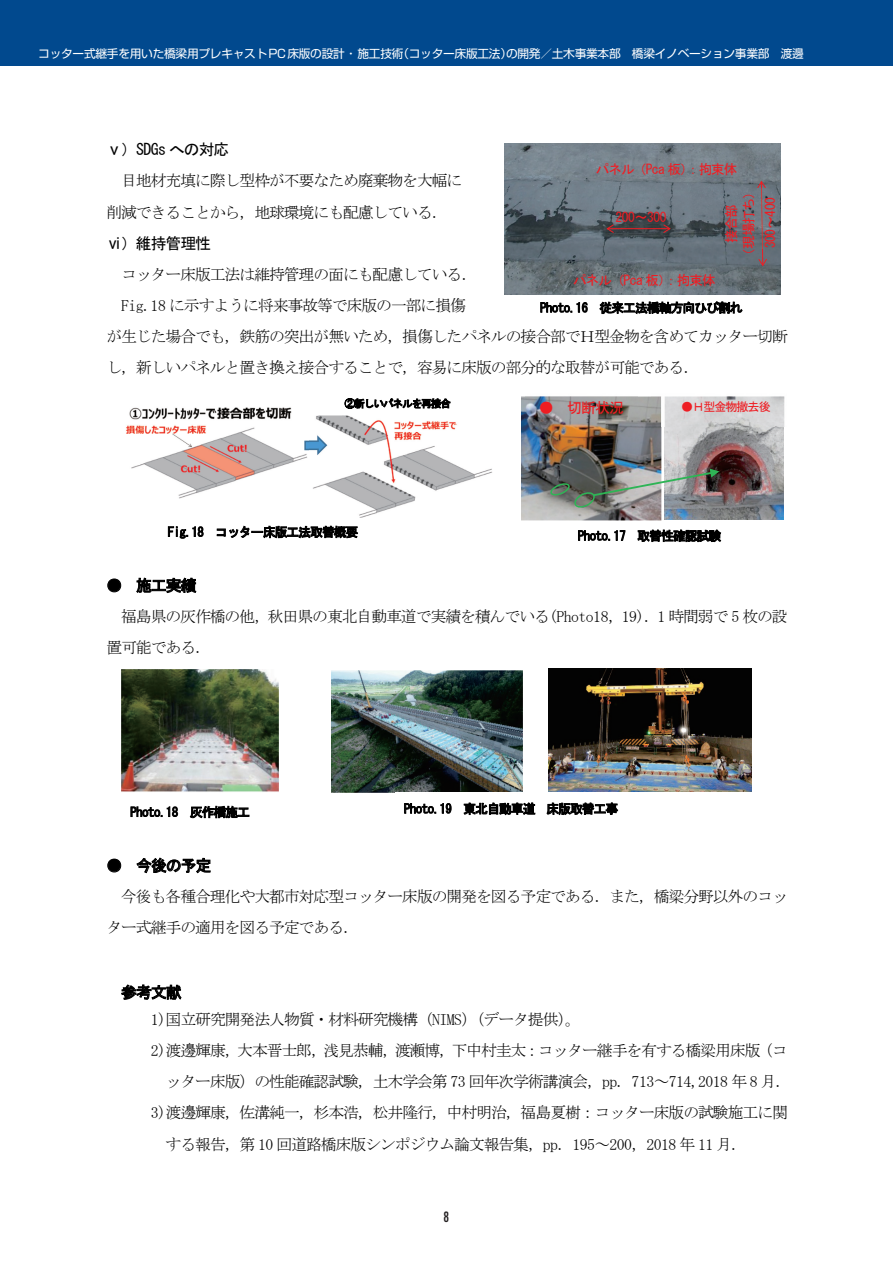
<style>
.page{position:relative;width:893px;height:1263px;background:#fff}
.page>*{position:absolute;margin:0;border:0;box-sizing:border-box;transform-origin:0 0}
.t1{font:15.9px/31.2px "MS Mincho";letter-spacing:-.07em;color:#000}
.t2{font:15.9px "MS Gothic";letter-spacing:-.055em;color:#000}
.t3{font:15px "MS Gothic";color:#ee1d23}
.t4{font:condensed 13.8px "Futura Std";color:#231f20}
.t5{font:13.5px/17.7px "MS Gothic";letter-spacing:-.065em;color:#ee1d23;text-align:center}
.t6{font:12.75px "MS Gothic";letter-spacing:-.07em;color:#000}
.t7{font:12.75px "MS Gothic";letter-spacing:-.035em;color:#000}
.t8{font:12px "MS Gothic";letter-spacing:-.09em;color:#ee1d23}
.t9{font:11.7px "Shin Go Pro";letter-spacing:-.02em;color:#fff}
.t10{font:10.5px "MS Gothic";letter-spacing:-.085em;color:#000}
</style>
<div class="page">
<div style="left:0;top:0;width:893px;height:66px;background:#01498e"></div>
<img style="left:126px;top:407px;width:181px;height:91px">
<svg style="left:304px;top:434px;width:5px;height:22px"></svg>
<img style="left:309px;top:415px;width:183px;height:103px">
<img style="left:521px;top:520px;width:141px;height:1px">
<img style="left:521px;top:397px;width:140px;height:123px">
<img style="left:665px;top:426px;width:118px;height:94px">
<img style="left:548px;top:469px;width:171px;height:41px">
<img style="left:525px;top:396px;width:112px;height:22px">
<img style="left:651px;top:396px;width:134px;height:30px">
<img style="left:121px;top:669px;width:158px;height:123px">
<img style="left:331px;top:671px;width:191px;height:122px">
<div style="left:395px;top:792px;width:313px;height:32px;background:#fff"></div>
<img style="left:548px;top:669px;width:203px;height:123px">
<img style="left:505px;top:144px;width:275px;height:151px">
<img style="left:585px;top:153px;width:162px;height:23px">
<img style="left:562px;top:264px;width:170px;height:23px">
<img style="left:715px;top:182px;width:42px;height:84px">
<svg style="left:757px;top:180px;width:10px;height:87px"></svg>
<img style="left:755px;top:189px;width:24px;height:59px">
<hr style="left:607px;top:228px;width:63px;height:1px;background:#ee1d23">
<svg style="left:663px;top:224px;width:8px;height:9px"></svg>
<svg style="left:606px;top:224px;width:8px;height:9px"></svg>
<img style="left:616px;top:201px;width:73px;height:23px">
<p class="t9" style="left:38px;top:44px;width:767px">コッター式継手を用いた橋梁用プレキャストPC床版の設計 ・ 施工技術（コッター床版工法）の開発／土木事業本部　橋梁イノベーション事業部　渡邊</p>
<p class="t2" style="left:106px;top:142px;width:125px">ⅴ）SDGs への対応</p>
<p class="t1" style="left:106px;top:165px;width:358px;text-indent:15px">目地材充填に際し型枠が不要なため廃棄物を大幅に削減できることから，地球環境にも配慮している．</p>
<p class="t2" style="left:106px;top:235px;width:106px">ⅵ）維持管理性</p>
<p class="t1" style="left:121px;top:258px;width:358px">コッター床版工法は維持管理の面にも配慮している．</p>
<p class="t1" style="left:121px;top:289px;width:346px">Fig.18 に示すように将来事故等で床版の一部に損傷</p>
<p class="t1" style="left:106px;top:321px;width:683px">が生じた場合でも，鉄筋の突出が無いため，損傷したパネルの接合部でＨ型金物を含めてカッター切断</p>
<p class="t1" style="left:106px;top:352px;width:594px">し，新しいパネルと置き換え接合することで，容易に床版の部分的な取替が可能である．</p>
<p class="t5" style="left:596px;top:160px;width:143px">パネル（Pca 板）：拘束体</p>
<p class="t5" style="left:722px;top:262px;width:78px;rotate:-90deg">接合部<br>（現場打ち）</p>
<p class="t5" style="left:761px;top:248px;width:52px;rotate:-90deg">300～400</p>
<p class="t5" style="left:616px;top:208px;width:52px">200～300</p>
<p class="t5" style="left:573px;top:271px;width:144px">パネル（Pca 板）：拘束体</p>
<p class="t6" style="left:540px;top:301px;width:204px">Photo.16 従来工法橋軸方向ひび割れ</p>
<p class="t10" style="left:345px;top:398px;width:108px">②新しいパネルを再接合</p>
<p class="t6" style="left:168px;top:526px;width:192px">Fig.18 コッター床版工法取替概要</p>
<p class="t3" style="left:539px;top:400px;width:87px">● 切断状況</p>
<p class="t8" style="left:681px;top:401px;width:91px">●Ｈ型金物撤去後</p>
<p class="t6" style="left:578px;top:529px;width:145px">Photo.17 取替性確認試験</p>
<p class="t2" style="left:106px;top:577px;width:92px">● 施工実績</p>
<p class="t1" style="left:106px;top:601px;width:683px;text-indent:15px">福島県の灰作橋の他，秋田県の東北自動車道で実績を積んでいる(Photo18，19)．1 時間弱で 5 枚の設置可能である．</p>
<p class="t7" style="left:130px;top:806px;width:121px">Photo.18 灰作橋施工</p>
<p class="t6" style="left:404px;top:802px;width:216px">Photo.19 東北自動車道 床版取替工事</p>
<p class="t2" style="left:106px;top:857px;width:107px">● 今後の予定</p>
<p class="t1" style="left:106px;top:881px;width:683px;text-indent:15px">今後も各種合理化や大都市対応型コッター床版の開発を図る予定である．また，橋梁分野以外のコッター式継手の適用を図る予定である．</p>
<p class="t2" style="left:121px;top:984px;width:62px">参考文献</p>
<p class="t1" style="left:151px;top:1003px;width:432px">1)国立研究開発法人物質・材料研究機構（NIMS）（データ提供）。</p>
<p class="t1" style="left:151px;top:1035px;width:638px">2)渡邊輝康，大本晋士郎，浅見恭輔，渡瀬博，下中村圭太：コッター継手を有する橋梁用床版（コ</p>
<p class="t1" style="left:166px;top:1066px;width:620px">ッター床版）の性能確認試験，土木学会第 73 回年次学術講演会，pp. 713～714,2018 年 8 月.</p>
<p class="t1" style="left:151px;top:1097px;width:639px">3)渡邊輝康，佐溝純一，杉本浩，松井隆行，中村明治，福島夏樹：コッター床版の試験施工に関</p>
<p class="t1" style="left:166px;top:1128px;width:575px">する報告，第 10 回道路橋床版シンポジウム論文報告集，pp. 195～200，2018 年 11 月.</p>
<p class="t4" style="left:444px;top:1209px;width:7px">8</p>
</div>
